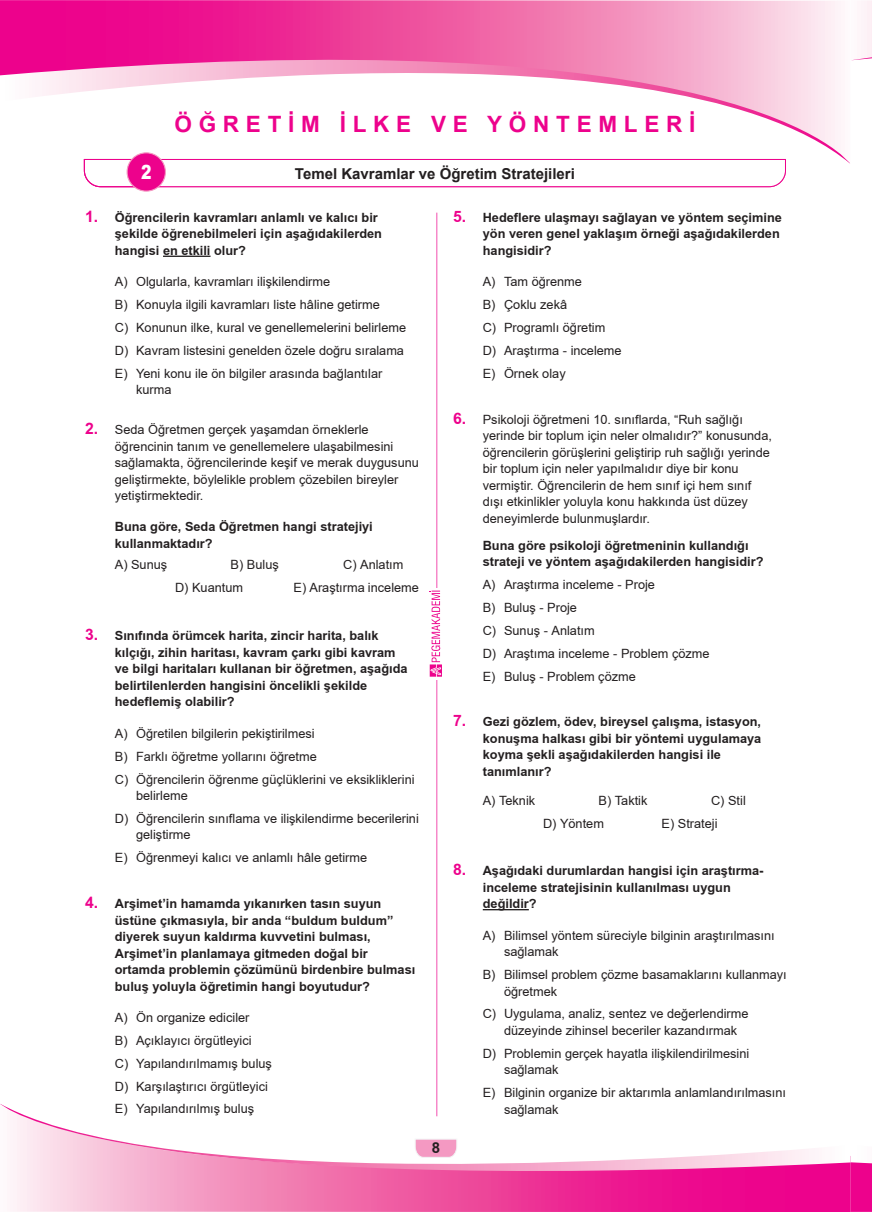
<style>
.page{position:relative;width:872px;height:1212px;background:#fff}
.page>*{position:absolute;margin:0;border:0;box-sizing:border-box;transform-origin:0 0}
.t1{font:700 22.5px "Arial";letter-spacing:.3em;color:#ed028c}
.t2{font:900 19.5px "Arial";color:#fff;scale:.8 1}
.t3{font:700 15px "Arial";color:#231f20}
.t4{font:700 15px "TR Arial";color:#231f20}
.t5{font:12.75px/22.8px "TR Arial";color:#231f20}
.t6{font:700 12.75px/16.5px "TR Arial";color:#231f20}
.s1{font-size:15.75px;color:#ed028c}
.s2{font-weight:700;font-size:15.75px;color:#ed028c}
</style>
<div class="page">
<svg style="left:851px;top:0;width:21px;height:61px"></svg>
<svg style="left:850px;top:1156px;width:22px;height:56px"></svg>
<svg style="left:84px;top:164px;width:702px;height:23px"></svg>
<div style="left:127px;top:153px;width:38px;height:38px;background:#ed028c;border-radius:50%"></div>
<div style="left:127px;top:152px;width:39px;height:40px;border:1px solid #f499c2;border-radius:50%"></div>
<hr style="left:436px;top:213px;width:1px;height:903px;background:#ed028c">
<svg style="left:10px;top:1208px;width:840px;height:4px;background:#f05eab"></svg>
<svg style="left:0;top:1104px;width:850px;height:104px"></svg>
<svg style="left:0;top:0;width:841px;height:6px;background:#f163ae"></svg>
<svg style="left:0;top:6px;width:850px;height:158px"></svg>
<svg style="left:431px;top:588px;width:9px;height:91px"></svg>
<svg style="left:429px;top:591px;width:13px;height:86px"></svg>
<hr style="left:163px;top:256px;width:47px;height:1px;background:#231f20">
<hr style="left:483px;top:909px;width:46px;height:1px;background:#231f20">
<h1 class="t1" style="left:174px;top:109px;width:522px">ÖĞRETİM İLKE VE YÖNTEMLERİ</h1>
<h2 class="t2" style="left:141px;top:158px;width:15px">2</h2>
<p class="t3" style="left:295px;top:163px;width:281px">Temel Kavramlar ve Öğretim Stratejileri</p>
<p class="t6" style="left:115px;top:209px;width:269px;text-indent:-30px"><span class="s1">1.</span> Öğrencilerin kavramları anlamlı ve kalıcı bir şekilde öğrenebilmeleri için aşağıdakilerden hangisi en etkili olur?</p>
<p class="t5" style="left:115px;top:270px;width:293px">A) Olgularla, kavramları ilişkilendirme<br>B) Konuyla ilgili kavramları liste hâline getirme<br>C) Konunun ilke, kural ve genellemelerini belirleme D) Kavram listesini genelden özele doğru sıralama E) Yeni konu ile ön bilgiler arasında bağlantılar</p>
<p class="t5" style="left:136px;top:378px;width:37px">kurma</p>
<p class="t5" style="left:115px;top:421px;width:306px;line-height:16.5px;text-indent:-30px"><span class="s2">2.</span> Seda Öğretmen gerçek yaşamdan örneklerle öğrencinin tanım ve genellemelere ulaşabilmesini sağlamakta, öğrencilerinde keşif ve merak duygusunu geliştirmekte, böylelikle problem çözebilen bireyler yetiştirmektedir.</p>
<p class="t6" style="left:115px;top:519px;width:259px">Buna göre, Seda Öğretmen hangi stratejiyi kullanmaktadır?</p>
<p class="t5" style="left:115px;top:553px;width:54px">A) Sunuş</p>
<p class="t5" style="left:231px;top:553px;width:50px">B) Buluş</p>
<p class="t5" style="left:343px;top:553px;width:62px">C) Anlatım</p>
<p class="t5" style="left:175px;top:576px;width:70px">D) Kuantum</p>
<p class="t5" style="left:294px;top:576px;width:127px">E) Araştırma inceleme</p>
<p class="t6" style="left:115px;top:628px;width:294px;text-indent:-30px"><span class="s1">3.</span> Sınıfında örümcek harita, zincir harita, balık kılçığı, zihin haritası, kavram çarkı gibi kavram ve bilgi haritaları kullanan bir öğretmen, aşağıda belirtilenlerden hangisini öncelikli şekilde hedeflemiş olabilir?</p>
<p class="t5" style="left:115px;top:722px;width:301px">A) Öğretilen bilgilerin pekiştirilmesi<br>B) Farklı öğretme yollarını öğretme<br>C) Öğrencilerin öğrenme güçlüklerini ve eksikliklerini</p>
<p class="t5" style="left:115px;top:784px;width:305px;text-indent:21px">belirleme<br>D) Öğrencilerin sınıflama ve ilişkilendirme becerilerini</p>
<p class="t5" style="left:115px;top:823px;width:254px;text-indent:21px">geliştirme<br>E) Öğrenmeyi kalıcı ve anlamlı hâle getirme</p>
<p class="t6" style="left:115px;top:895px;width:302px;text-indent:-30px"><span class="s1">4.</span> Arşimet’in hamamda yıkanırken tasın suyun üstüne çıkmasıyla, bir anda “buldum buldum” diyerek suyun kaldırma kuvvetini bulması, Arşimet’in planlamaya gitmeden doğal bir ortamda problemin çözümünü birdenbire bulması buluş yoluyla öğretimin hangi boyutudur?</p>
<p class="t5" style="left:115px;top:1006px;width:159px">A) Ön organize ediciler<br>B) Açıklayıcı örgütleyici<br>C) Yapılandırılmamış buluş<br>D) Karşılaştırıcı örgütleyici<br>E) Yapılandırılmış buluş</p>
<p class="t4" style="left:432px;top:1137px;width:10px">8</p>
<p class="t6" style="left:483px;top:209px;width:301px;text-indent:-30px"><span class="s1">5.</span> Hedeflere ulaşmayı sağlayan ve yöntem seçimine yön veren genel yaklaşım örneği aşağıdakilerden hangisidir?</p>
<p class="t5" style="left:483px;top:270px;width:140px">A) Tam öğrenme<br>B) Çoklu zekâ<br>C) Programlı öğretim<br>D) Araştırma - inceleme<br>E) Örnek olay</p>
<p class="t5" style="left:483px;top:411px;width:291px;line-height:16.5px;text-indent:-30px"><span class="s2">6.</span> Psikoloji öğretmeni 10. sınıflarda, “Ruh sağlığı yerinde bir toplum için neler olmalıdır?” konusunda, öğrencilerin görüşlerini geliştirip ruh sağlığı yerinde bir toplum için neler yapılmalıdır diye bir konu vermiştir. Öğrencilerin de hem sınıf içi hem sınıf dışı etkinlikler yoluyla konu hakkında üst düzey deneyimlerde bulunmuşlardır.</p>
<p class="t6" style="left:483px;top:537px;width:282px">Buna göre psikoloji öğretmeninin kullandığı strateji ve yöntem aşağıdakilerden hangisidir?</p>
<p class="t5" style="left:483px;top:573px;width:228px">A) Araştırma inceleme - Proje<br>B) Buluş - Proje<br>C) Sunuş - Anlatım<br>D) Araştıma inceleme - Problem çözme<br>E) Buluş - Problem çözme</p>
<p class="t6" style="left:483px;top:714px;width:280px;text-indent:-30px"><span class="s1">7.</span> Gezi gözlem, ödev, bireysel çalışma, istasyon, konuşma halkası gibi bir yöntemi uygulamaya koyma şekli aşağıdakilerden hangisi ile tanımlanır?</p>
<p class="t5" style="left:483px;top:789px;width:54px">A) Teknik</p>
<p class="t5" style="left:598px;top:789px;width:50px">B) Taktik</p>
<p class="t5" style="left:711px;top:789px;width:36px">C) Stil</p>
<p class="t5" style="left:543px;top:812px;width:62px">D) Yöntem</p>
<p class="t5" style="left:661px;top:812px;width:57px">E) Strateji</p>
<p class="t6" style="left:483px;top:863px;width:282px;text-indent:-30px"><span class="s1">8.</span> Aşağıdaki durumlardan hangisi için araştırma&shy;inceleme stratejisinin kullanılması uygun değildir?</p>
<p class="t5" style="left:504px;top:927px;width:272px;line-height:16.5px;text-indent:-21px">A) Bilimsel yöntem süreciyle bilginin araştırılmasını sağlamak</p>
<p class="t5" style="left:504px;top:966px;width:284px;line-height:16.5px;text-indent:-21px">B) Bilimsel problem çözme basamaklarını kullanmayı öğretmek</p>
<p class="t5" style="left:504px;top:1006px;width:246px;line-height:16.5px;text-indent:-21px">C) Uygulama, analiz, sentez ve değerlendirme düzeyinde zihinsel beceriler kazandırmak</p>
<p class="t5" style="left:504px;top:1045px;width:247px;line-height:16.5px;text-indent:-21px">D) Problemin gerçek hayatla ilişkilendirilmesini sağlamak</p>
<p class="t5" style="left:504px;top:1084px;width:284px;line-height:16.5px;text-indent:-21px">E) Bilginin organize bir aktarımla anlamlandırılmasını sağlamak</p>
</div>
